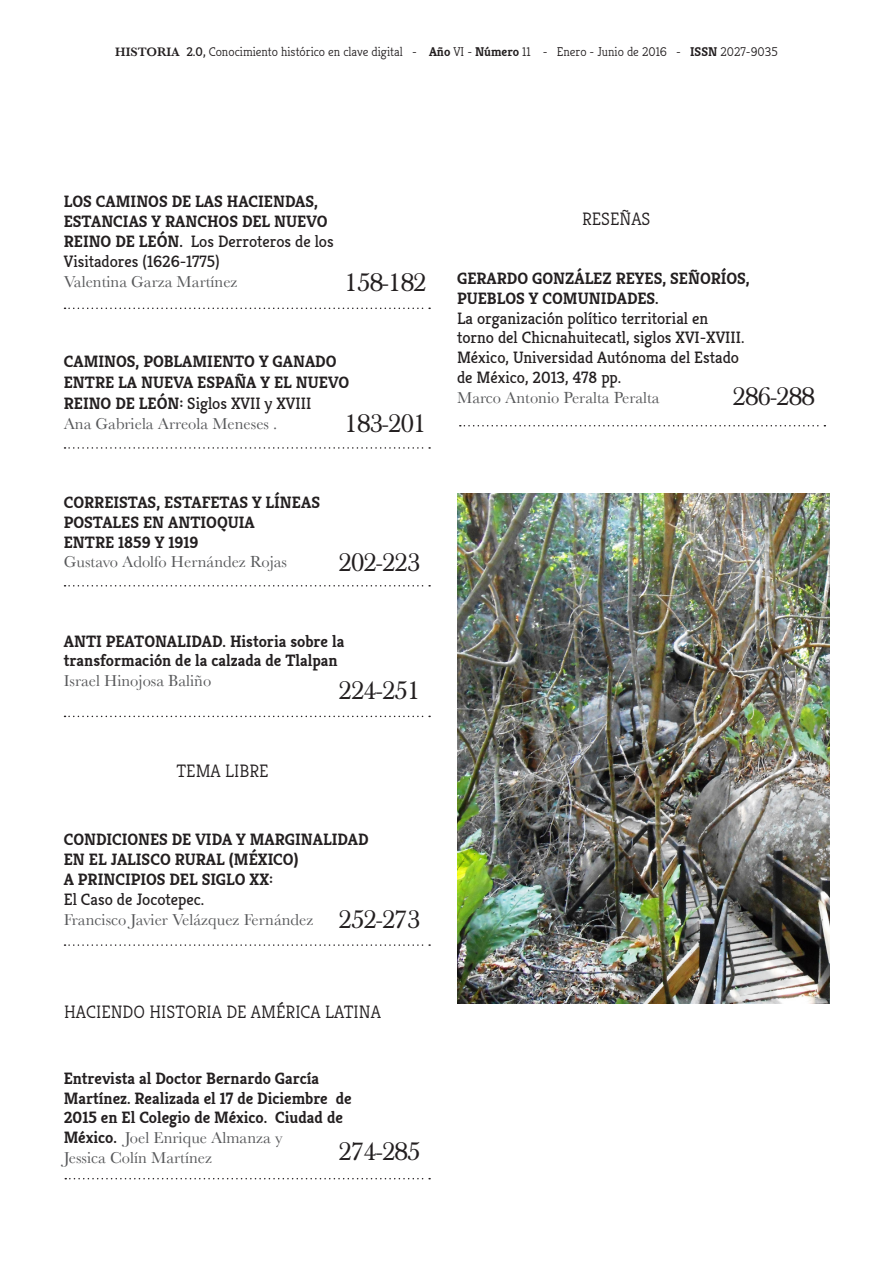
<style>
.page{position:relative;width:893px;height:1263px;background:#fff}
.page>*{position:absolute;margin:0;border:0;box-sizing:border-box;transform-origin:0 0}
.t1{font:27px "Baskerville";color:#231f20}
.t2{font:300 18px "Kreon";color:#231f20}
.t3{font:700 16.5px/19.8px "Kreon";color:#231f20}
.t4{font:16.5px/19.8px "Kreon";color:#231f20}
.t5{font:16.5px "Baskerville";color:#57585a}
.t6{font:300 12.75px "Kreon";color:#231f20}
.s1{font-family:"Baskerville";font-weight:600}
.s2{font-weight:400}
.s3{font-weight:700}
.s4{font-family:"Baskerville";font-weight:400;color:#57585a}
</style>
<div class="page">
<svg style="left:65px;top:308px;width:365px;height:1px"></svg>
<svg style="left:460px;top:425px;width:365px;height:1px"></svg>
<svg style="left:65px;top:447px;width:365px;height:2px"></svg>
<svg style="left:65px;top:585px;width:365px;height:1px"></svg>
<svg style="left:65px;top:716px;width:365px;height:1px"></svg>
<svg style="left:65px;top:944px;width:365px;height:2px"></svg>
<img style="left:457px;top:493px;width:372px;height:510px">
<svg style="left:65px;top:1178px;width:365px;height:1px"></svg>
<p class="t6" style="left:115px;top:45px;width:664px"><span class="s1">HISTORIA</span> <span class="s2">2.0,</span> Conocimiento histórico en clave digital - <span class="s3">Año</span> VI - <span class="s3">Número</span> 11 - Enero - Junio de 2016 - <span class="s3">ISSN</span> 2027-9035</p>
<p class="t3" style="left:64px;top:192px;width:265px">LOS CAMINOS DE LAS HACIENDAS,<br>ESTANCIAS Y RANCHOS DEL NUEVO</p>
<p class="t4" style="left:64px;top:232px;width:271px"><span class="s3">REINO DE LEÓN.</span> Los Derroteros de los<br>Visitadores (1626-1775)</p>
<p class="t5" style="left:64px;top:272px;width:175px">Valentina Garza Martínez</p>
<p class="t1" style="left:345px;top:267px;width:83px">158-182</p>
<p class="t3" style="left:64px;top:351px;width:287px;line-height:21px">CAMINOS, POBLAMIENTO Y GANADO<br>ENTRE LA NUEVA ESPAÑA Y EL NUEVO<br>REINO DE LEÓN: <span class="s2">Siglos XVII y XVIII</span></p>
<p class="t5" style="left:64px;top:414px;width:215px">Ana Gabriela Arreola Meneses .</p>
<p class="t1" style="left:345px;top:408px;width:83px">183-201</p>
<p class="t3" style="left:64px;top:492px;width:258px">CORREISTAS, ESTAFETAS Y LÍNEAS<br>POSTALES EN ANTIOQUIA</p>
<p class="t3" style="left:64px;top:532px;width:136px">ENTRE 1859 Y 1919</p>
<p class="t5" style="left:64px;top:552px;width:225px">Gustavo Adolfo Hernández Rojas</p>
<p class="t1" style="left:339px;top:547px;width:83px">202-223</p>
<p class="t3" style="left:64px;top:631px;width:282px">ANTI PEATONALIDAD. Historia sobre la transformación de la calzada de Tlalpan</p>
<p class="t5" style="left:64px;top:671px;width:149px">Israel Hinojosa Baliño</p>
<p class="t1" style="left:339px;top:675px;width:83px">224-251</p>
<p class="t2" style="left:176px;top:761px;width:94px">TEMA LIBRE</p>
<p class="t3" style="left:64px;top:830px;width:306px">CONDICIONES DE VIDA Y MARGINALIDAD<br>EN EL JALISCO RURAL (MÉXICO)</p>
<p class="t3" style="left:64px;top:869px;width:211px">A PRINCIPIOS DEL SIGLO XX:</p>
<p class="t4" style="left:64px;top:889px;width:142px">El Caso de Jocotepec.</p>
<p class="t5" style="left:64px;top:909px;width:251px">Francisco Javier Velázquez Fernández</p>
<p class="t1" style="left:339px;top:904px;width:83px">252-273</p>
<p class="t2" style="left:64px;top:1002px;width:318px">HACIENDO HISTORIA DE AMÉRICA LATINA</p>
<p class="t3" style="left:64px;top:1068px;width:289px">Entrevista al Doctor Bernardo García Martínez. Realizada el 17 de Diciembre de 2015 en El Colegio de México. Ciudad de México. <span class="s4">Joel Enrique Almanza y</span></p>
<p class="t5" style="left:64px;top:1148px;width:150px">Jessica Colín Martínez</p>
<p class="t1" style="left:339px;top:1137px;width:83px">274-285</p>
<p class="t2" style="left:582px;top:208px;width:70px">RESEÑAS</p>
<p class="t3" style="left:457px;top:268px;width:294px">GERARDO GONZÁLEZ REYES, SEÑORÍOS,<br>PUEBLOS Y COMUNIDADES.</p>
<p class="t4" style="left:457px;top:308px;width:253px">La organización político territorial en</p>
<p class="t4" style="left:457px;top:328px;width:289px">torno del Chicnahuitecatl, siglos XVI-XVIII.<br>México, Universidad Autónoma del Estado</p>
<p class="t4" style="left:457px;top:368px;width:166px">de México, 2013, 478 pp.</p>
<p class="t5" style="left:457px;top:388px;width:204px">Marco Antonio Peralta Peralta</p>
<p class="t1" style="left:733px;top:382px;width:83px">286-288</p>
</div>
